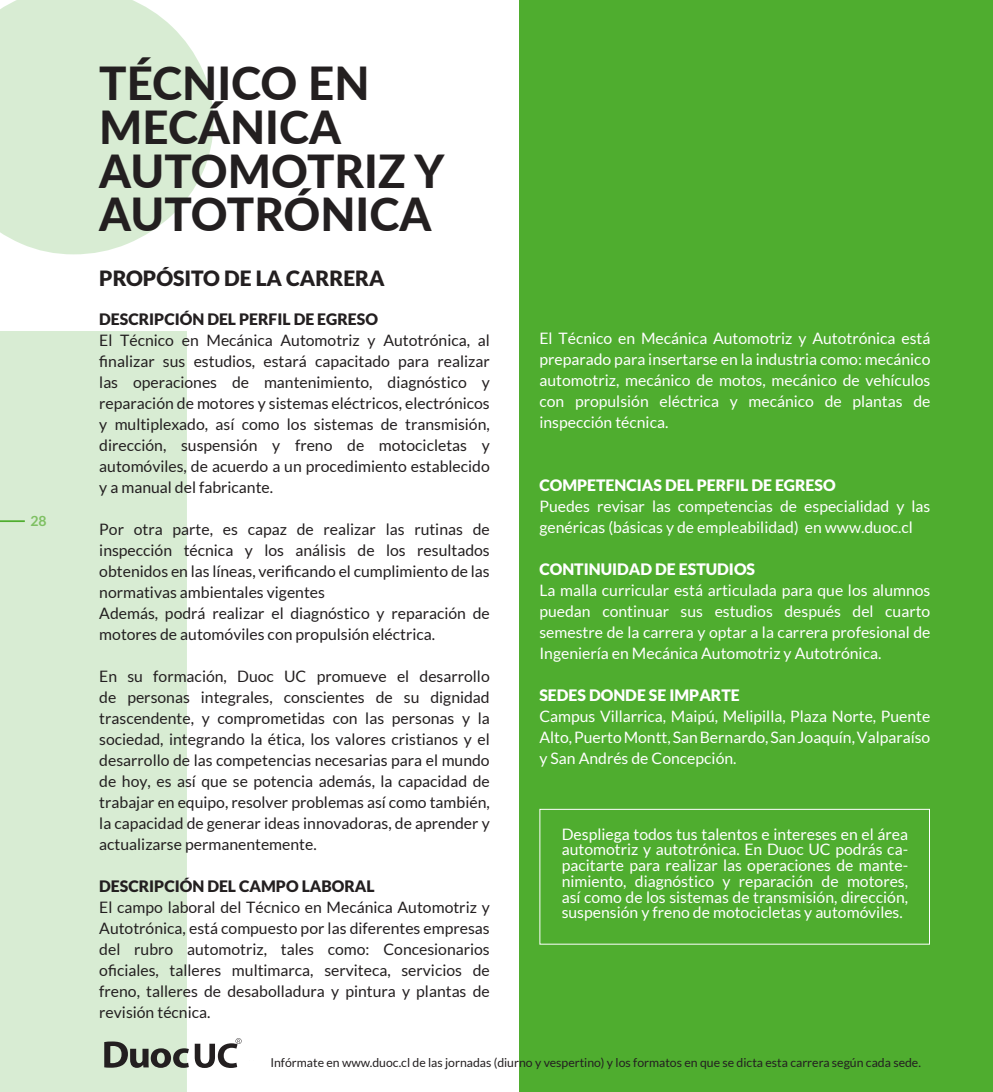
<style>
.page{position:relative;width:993px;height:1092px;background:#fff}
.page>*{position:absolute;margin:0;border:0;box-sizing:border-box;transform-origin:0 0}
.t1{font:800 45.5px/43.8px "Lato";color:#231f20}
.t2{font:900 21px "Lato";color:#231f20}
.t3{font:15.75px/21px "Lato";color:#231f20;text-align:justify}
.t4{font:15.75px/21px "Lato";color:#fff;text-align:justify}
.t5{font:900 15.75px "Lato";color:#fff}
.t6{font:900 15.75px "Lato";color:#231f20}
.t7{font:700 14px "Lato";color:#7ec062}
.t8{font:12.25px "Lato";color:#231f20}
</style>
<div class="page">
<svg style="left:0;top:0;width:213px;height:1091px;fill:#d8ecd3"></svg>
<div style="left:518px;top:0;width:474px;height:1091px;background:#4fad2f"></div>
<svg style="left:104px;top:1041px;width:85px;height:26px;background:#848d80"></svg>
<svg style="left:195px;top:1038px;width:46px;height:29px"></svg>
<hr style="left:0;top:520px;width:25px;height:2px;background:#4fad2f">
<div style="left:539px;top:808px;width:390px;height:136px;border:1px solid #fff"></div>
<p class="t7" style="left:31px;top:512px;width:18px">28</p>
<p class="t1" style="left:99px;top:60px;width:346px">TÉCNICO EN<br>MECÁNICA<br>AUTOMOTRIZ Y<br>AUTOTRÓNICA</p>
<p class="t2" style="left:99px;top:266px;width:287px">PROPÓSITO DE LA CARRERA</p>
<p class="t6" style="left:99px;top:309px;width:280px">DESCRIPCIÓN DEL PERFIL DE EGRESO</p>
<p class="t3" style="left:99px;top:329px;width:392px">El Técnico en Mecánica Automotriz y Autotrónica, al finalizar sus estudios, estará capacitado para realizar las operaciones de mantenimiento, diagnóstico y reparación de motores y sistemas eléctricos, electrónicos y multiplexado, así como los sistemas de transmisión, dirección, suspensión y freno de motocicletas y automóviles, de acuerdo a un procedimiento establecido y a manual del fabricante.</p>
<p class="t3" style="left:99px;top:518px;width:392px">Por otra parte, es capaz de realizar las rutinas de inspección técnica y los análisis de los resultados obtenidos en las líneas, verificando el cumplimiento de las normativas ambientales vigentes</p>
<p class="t3" style="left:99px;top:602px;width:392px">Además, podrá realizar el diagnóstico y reparación de motores de automóviles con propulsión eléctrica.</p>
<p class="t3" style="left:99px;top:665px;width:392px">En su formación, Duoc UC promueve el desarrollo de personas integrales, conscientes de su dignidad trascendente, y comprometidas con las personas y la sociedad, integrando la ética, los valores cristianos y el desarrollo de las competencias necesarias para el mundo de hoy, es así que se potencia además, la capacidad de trabajar en equipo, resolver problemas así como también, la capacidad de generar ideas innovadoras, de aprender y actualizarse permanentemente.</p>
<p class="t6" style="left:99px;top:876px;width:277px">DESCRIPCIÓN DEL CAMPO LABORAL</p>
<p class="t3" style="left:99px;top:896px;width:392px">El campo laboral del Técnico en Mecánica Automotriz y Autotrónica, está compuesto por las diferentes empresas del rubro automotriz, tales como: Concesionarios oficiales, talleres multimarca, serviteca, servicios de freno, talleres de desabolladura y pintura y plantas de revisión técnica.</p>
<p class="t4" style="left:539px;top:327px;width:392px">El Técnico en Mecánica Automotriz y Autotrónica está preparado para insertarse en la industria como: mecánico automotriz, mecánico de motos, mecánico de vehículos con propulsión eléctrica y mecánico de plantas de inspección técnica.</p>
<p class="t5" style="left:539px;top:476px;width:297px">COMPETENCIAS DEL PERFIL DE EGRESO</p>
<p class="t4" style="left:539px;top:495px;width:392px">Puedes revisar las competencias de especialidad y las genéricas (básicas y de empleabilidad) en www.duoc.cl</p>
<p class="t5" style="left:539px;top:560px;width:217px">CONTINUIDAD DE ESTUDIOS</p>
<p class="t4" style="left:539px;top:579px;width:392px">La malla curricular está articulada para que los alumnos puedan continuar sus estudios después del cuarto semestre de la carrera y optar a la carrera profesional de Ingeniería en Mecánica Automotriz y Autotrónica.</p>
<p class="t5" style="left:539px;top:686px;width:202px">SEDES DONDE SE IMPARTE</p>
<p class="t4" style="left:539px;top:705px;width:392px">Campus Villarrica, Maipú, Melipilla, Plaza Norte, Puente Alto, Puerto Montt, San Bernardo, San Joaquín, Valparaíso y San Andrés de Concepción.</p>
<p class="t4" style="left:561px;top:825px;width:348px;line-height:15.8px">Despliega todos tus talentos e intereses en el área automotriz y autotrónica. En Duoc UC podrás ca&shy;pacitarte para realizar las operaciones de mante&shy;nimiento, diagnóstico y reparación de motores, así como de los sistemas de transmisión, dirección, suspensión y freno de motocicletas y automóviles.</p>
<p class="t8" style="left:270px;top:1055px;width:652px">Infórmate en www.duoc.cl de las jornadas (diurno y vespertino) y los formatos en que se dicta esta carrera según cada sede.</p>
</div>
